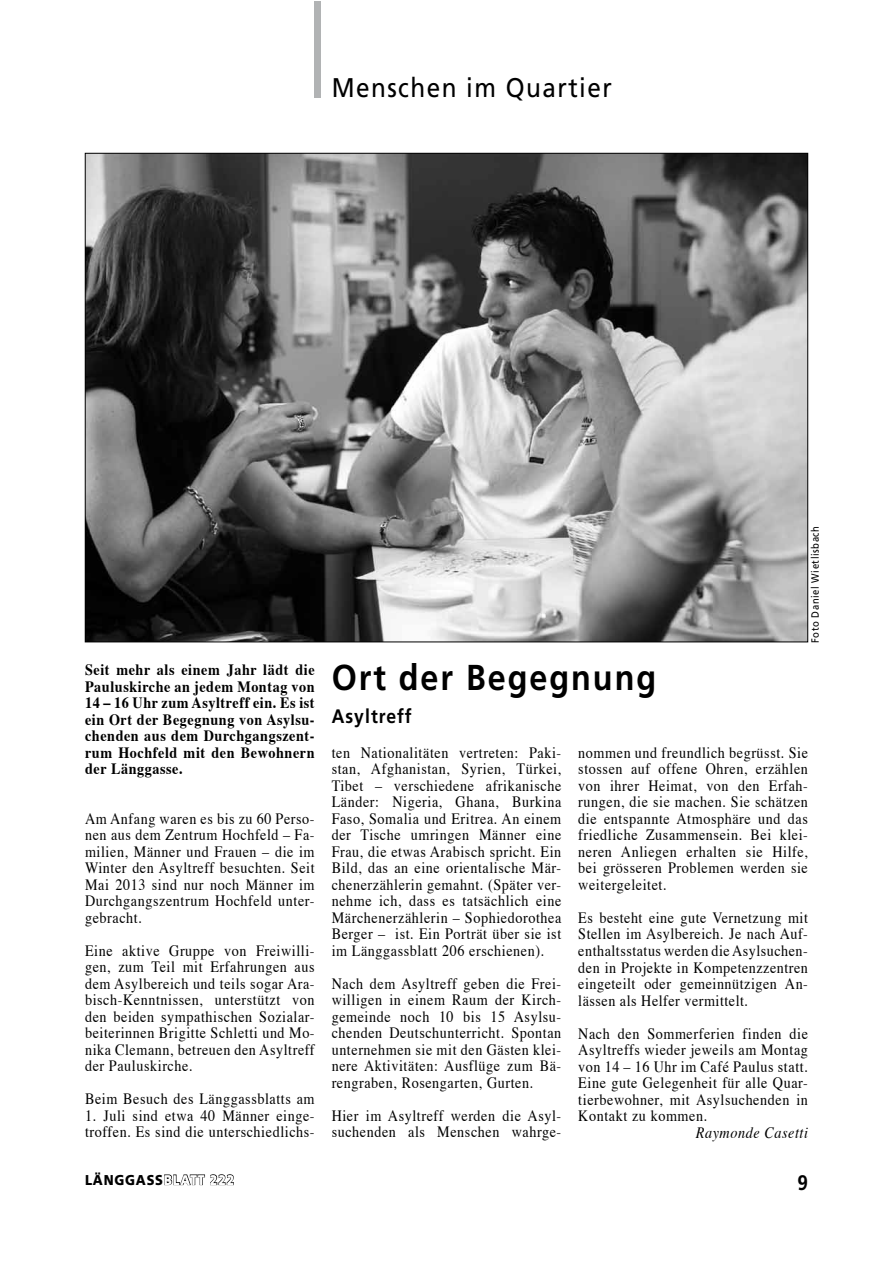
<style>
.page{position:relative;width:893px;height:1263px;background:#fff}
.page>*{position:absolute;margin:0;border:0;box-sizing:border-box;transform-origin:0 0}
.t1{font:700 36px "Frutiger";letter-spacing:.06em;color:#000;scale:.9 1}
.t2{font:27px "Frutiger";letter-spacing:.06em;color:#000;scale:.9 1}
.t3{font:700 21px "Frutiger";color:#000;scale:.9 1}
.t4{font:700 19.5px "Frutiger";letter-spacing:.06em;color:#000;scale:.9 1}
.t5{font:15.75px/16.5px "Times";letter-spacing:.04em;color:#000;text-align:justify;scale:.9 1}
.t6{font:700 15.75px/16.5px "Times";letter-spacing:.04em;color:#000;text-align:justify;scale:.9 1}
.t7{font:italic 15.75px "Times";letter-spacing:.04em;color:#000;scale:.9 1}
.t8{font:900 14.25px "Frutiger";letter-spacing:.06em;color:#000;scale:.9 1}
.t9{font:10.5px "Frutiger";letter-spacing:.06em;color:#000;scale:.9 1}
.s1{font-size:13.8px;color:#fdfdfd}
</style>
<div class="page">
<div style="left:315px;top:1px;width:6px;height:97px;background:#b1b3b4"></div>
<svg style="left:164px;top:1174px;width:70px;height:11px"></svg>
<img style="left:87px;top:155px;width:719px;height:485px">
<h2 class="t2" style="left:332px;top:72px;width:313px">Menschen im Quartier</h2>
<p class="t6" style="left:85px;top:663px;width:257px">Seit mehr als einem Jahr lädt die Pauluskirche an jedem Montag von 14 – 16 Uhr zum Asyltreff ein. Es ist ein Ort der Begegnung von Asylsu&shy;chenden aus dem Durchgangszent&shy;rum Hochfeld mit den Bewohnern der Länggasse.</p>
<p class="t5" style="left:85px;top:812px;width:257px">Am Anfang waren es bis zu 60 Perso&shy;nen aus dem Zentrum Hochfeld – Fa&shy;milien, Männer und Frauen – die im Winter den Asyltreff besuchten. Seit Mai 2013 sind nur noch Männer im Durchgangszentrum Hochfeld unter&shy;gebracht.</p>
<p class="t5" style="left:85px;top:944px;width:257px">Eine aktive Gruppe von Freiwilli&shy;gen, zum Teil mit Erfahrungen aus dem Asylbereich und teils sogar Ara&shy;bisch-Kenntnissen, unterstützt von den beiden sympathischen Sozialar&shy;beiterinnen Brigitte Schletti und Mo&shy;nika Clemann, betreuen den Asyltreff der Pauluskirche.</p>
<p class="t5" style="left:85px;top:1092px;width:257px">Beim Besuch des Länggassblatts am</p>
<p class="t5" style="left:85px;top:1109px;width:257px">1. Juli sind etwa 40 Männer einge&shy;troffen. Es sind die unterschiedlichs-</p>
<p class="t9" style="left:809px;top:643px;width:131px;rotate:-90deg">Foto Daniel Wietlisbach</p>
<h1 class="t1" style="left:332px;top:656px;width:362px">Ort der Begegnung</h1>
<p class="t4" style="left:332px;top:704px;width:90px">Asyltreff</p>
<p class="t5" style="left:332px;top:746px;width:257px">ten Nationalitäten vertreten: Paki&shy;stan, Afghanistan, Syrien, Türkei, Tibet – verschiedene afrikanische Länder: Nigeria, Ghana, Burkina Faso, Somalia und Eritrea. An einem der Tische umringen Männer eine Frau, die etwas Arabisch spricht. Ein Bild, das an eine orientalische Mär&shy;chenerzählerin gemahnt. (Später ver&shy;nehme ich, dass es tatsächlich eine Märchenerzählerin – Sophiedorothea Berger – ist. Ein Porträt über sie ist im Länggassblatt 206 erschienen).</p>
<p class="t5" style="left:332px;top:977px;width:257px">Nach dem Asyltreff geben die Frei&shy;willigen in einem Raum der Kirch&shy;gemeinde noch 10 bis 15 Asylsu&shy;chenden Deutschunterricht. Spontan unternehmen sie mit den Gästen klei&shy;nere Aktivitäten: Ausflüge zum Bä&shy;rengraben, Rosengarten, Gurten.</p>
<p class="t5" style="left:332px;top:1109px;width:257px">Hier im Asyltreff werden die Asyl&shy;suchenden als Menschen wahrge-</p>
<p class="t5" style="left:578px;top:746px;width:257px">nommen und freundlich begrüsst. Sie stossen auf offene Ohren, erzählen von ihrer Heimat, von den Erfah&shy;rungen, die sie machen. Sie schätzen die entspannte Atmosphäre und das friedliche Zusammensein. Bei klei&shy;neren Anliegen erhalten sie Hilfe, bei grösseren Problemen werden sie weitergeleitet.</p>
<p class="t5" style="left:578px;top:911px;width:257px">Es besteht eine gute Vernetzung mit Stellen im Asylbereich. Je nach Auf&shy;enthaltsstatus werden die Asylsuchen&shy;den in Projekte in Kompetenzzentren eingeteilt oder gemeinnützigen An&shy;lässen als Helfer vermittelt.</p>
<p class="t5" style="left:578px;top:1026px;width:257px">Nach den Sommerferien finden die Asyltreffs wieder jeweils am Montag von 14 – 16 Uhr im Café Paulus statt.<br>Eine gute Gelegenheit für alle Quar&shy;tierbewohner, mit Asylsuchenden in Kontakt zu kommen.</p>
<p class="t7" style="left:696px;top:1126px;width:126px">Raymonde Casetti</p>
<p class="t8" style="left:85px;top:1171px;width:167px">LÄNGGASS<span class="s1">BLATT 222</span></p>
<h3 class="t3" style="left:797px;top:1170px;width:13px">9</h3>
</div>
